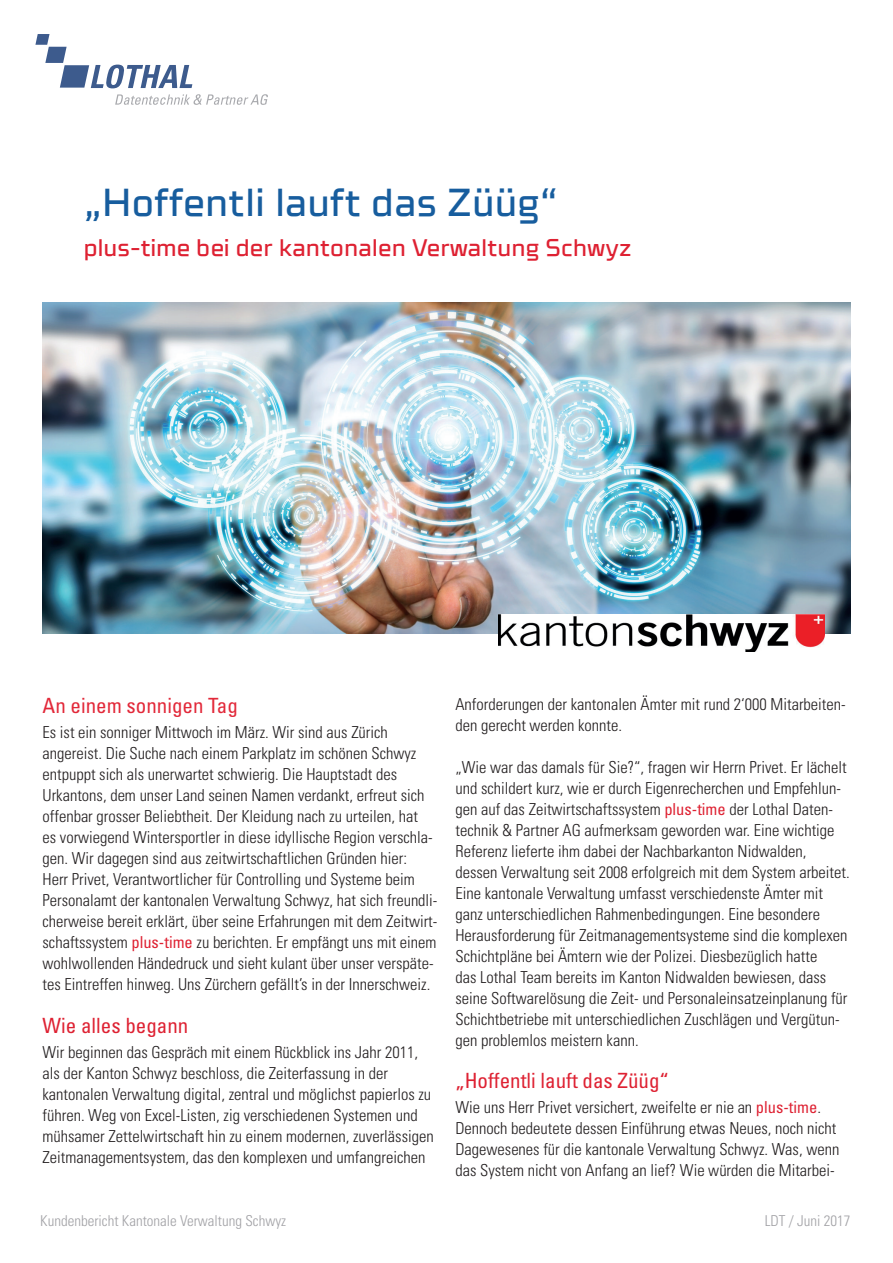
<style>
.page{position:relative;width:893px;height:1263px;background:#fff}
.page>*{position:absolute;margin:0;border:0;box-sizing:border-box;transform-origin:0 0}
.t1{font:500 39px "Celdum";color:#175d9e}
.t2{font:500 24px "Celdum";color:#de2132}
.t3{font:condensed 21px "Univers LT Std";color:#de2132}
.t4{font:condensed 21px "Univers LT Std";color:#e22839}
.t5{font:300 condensed 16.5px/21px "Univers LT Std";color:#231f20}
.t6{font:300 condensed 15px "Univers LT Std";color:#a1a1a5}
.s1{font-weight:400;color:#de2132}
</style>
<div class="page">
<svg style="left:115px;top:94px;width:153px;height:11px"></svg>
<svg style="left:35px;top:34px;width:157px;height:54px"></svg>
<img style="left:43px;top:302px;width:807px;height:332px">
<img style="left:498px;top:614px;width:327px;height:38px">
<h1 class="t1" style="left:83px;top:171px;width:477px">„Hoffentli lauft das Züüg“</h1>
<h2 class="t2" style="left:83px;top:229px;width:550px">plus-time bei der kantonalen Verwaltung Schwyz</h2>
<p class="t4" style="left:43px;top:692px;width:197px">An einem sonnigen Tag</p>
<p class="t5" style="left:43px;top:722px;width:397px">Es ist ein sonniger Mittwoch im März. Wir sind aus Zürich angereist. Die Suche nach einem Parkplatz im schönen Schwyz entpuppt sich als unerwartet schwierig. Die Hauptstadt des Urkantons, dem unser Land seinen Namen verdankt, erfreut sich offenbar grosser Beliebtheit. Der Kleidung nach zu urteilen, hat<br>es vorwiegend Wintersportler in diese idyllische Region verschla&shy;gen. Wir dagegen sind aus zeitwirtschaftlichen Gründen hier:<br>Herr Privet, Verantwortlicher für Controlling und Systeme beim Personalamt der kantonalen Verwaltung Schwyz, hat sich freundli&shy;cherweise bereit erklärt, über seine Erfahrungen mit dem Zeitwirt&shy;schaftssystem <span class="s1">plus-time</span> zu berichten. Er empfängt uns mit einem wohlwollenden Händedruck und sieht kulant über unser verspäte&shy;tes Eintreffen hinweg. Uns Zürchern gefällt’s in der Innerschweiz.</p>
<p class="t3" style="left:43px;top:1012px;width:147px">Wie alles begann</p>
<p class="t5" style="left:43px;top:1041px;width:393px">Wir beginnen das Gespräch mit einem Rückblick ins Jahr 2011, als der Kanton Schwyz beschloss, die Zeiterfassung in der kantonalen Verwaltung digital, zentral und möglichst papierlos zu führen. Weg von Excel-Listen, zig verschiedenen Systemen und mühsamer Zettelwirtschaft hin zu einem modernen, zuverlässigen Zeitmanagementsystem, das den komplexen und umfangreichen</p>
<p class="t5" style="left:455px;top:693px;width:392px">Anforderungen der kantonalen Ämter mit rund 2‘000 Mitarbeiten&shy;den gerecht werden konnte.</p>
<p class="t5" style="left:455px;top:756px;width:396px">„Wie war das damals für Sie?“, fragen wir Herrn Privet. Er lächelt und schildert kurz, wie er durch Eigenrecherchen und Empfehlun&shy;gen auf das Zeitwirtschaftssystem <span class="s1">plus-time</span> der Lothal Daten&shy;technik &amp; Partner AG aufmerksam geworden war. Eine wichtige Referenz lieferte ihm dabei der Nachbarkanton Nidwalden, dessen Verwaltung seit 2008 erfolgreich mit dem System arbeitet.<br>Eine kantonale Verwaltung umfasst verschiedenste Ämter mit ganz unterschiedlichen Rahmenbedingungen. Eine besondere Herausforderung für Zeitmanagementsysteme sind die komplexen Schichtpläne bei Ämtern wie der Polizei. Diesbezüglich hatte<br>das Lothal Team bereits im Kanton Nidwalden bewiesen, dass seine Softwarelösung die Zeit- und Personaleinsatzeinplanung für Schichtbetriebe mit unterschiedlichen Zuschlägen und Vergütun&shy;gen problemlos meistern kann.</p>
<p class="t3" style="left:455px;top:1067px;width:215px">„Hoffentli lauft das Züüg“</p>
<p class="t5" style="left:455px;top:1097px;width:385px">Wie uns Herr Privet versichert, zweifelte er nie an <span class="s1">plus-time</span>.<br>Dennoch bedeutete dessen Einführung etwas Neues, noch nicht Dagewesenes für die kantonale Verwaltung Schwyz. Was, wenn das System nicht von Anfang an lief? Wie würden die Mitarbei-</p>
<p class="t6" style="left:40px;top:1212px;width:247px">Kundenbericht Kantonale Verwaltung Schwyz</p>
<p class="t6" style="left:765px;top:1212px;width:87px">LDT / Juni 2017</p>
</div>
